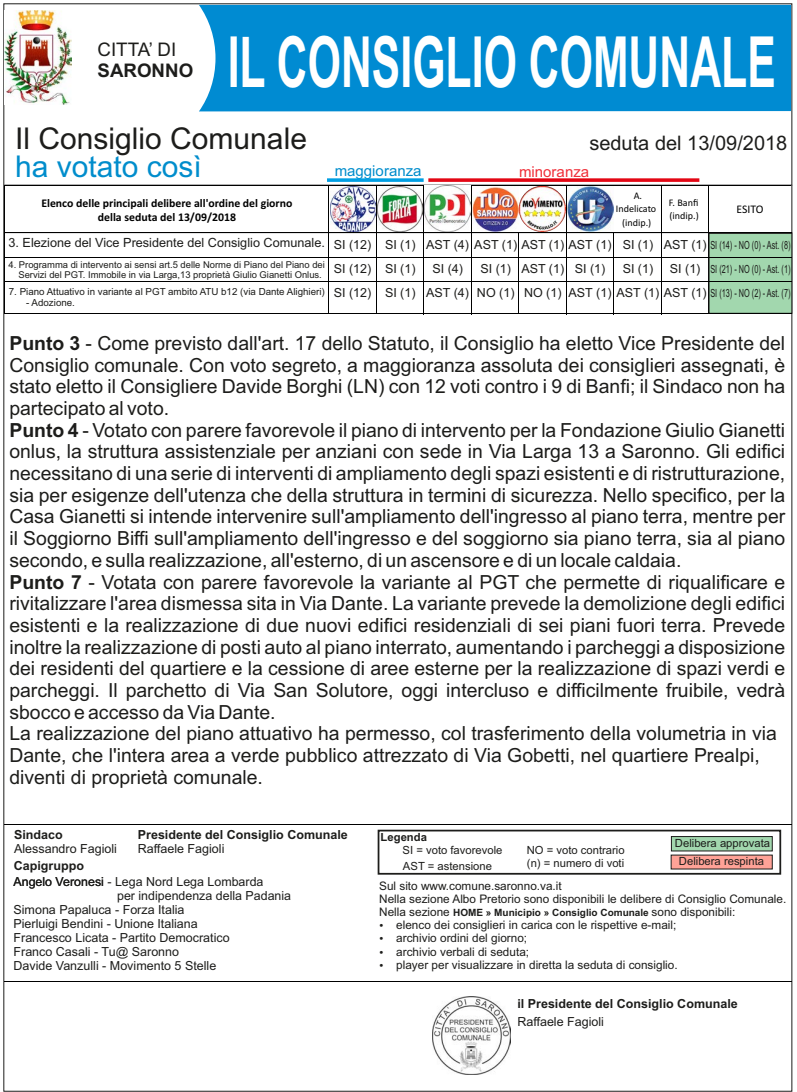
<style>
.page{position:relative;width:797px;height:1092px;background:#fff}
.page>*{position:absolute;margin:0;border:0;box-sizing:border-box;transform-origin:0 0}
.t1{font:700 70.62px "Arial";color:#fff;scale:.61 1}
.t2{font:30px "Arial";color:#1d1d1b}
.t3{font:30px "Arial";color:#008dcc}
.t4{font:20px "Arial";color:#1d1d1b}
.t5{font:19.38px/21.6px "Arial";color:#1d1d1b}
.t6{font:18.75px "Arial";color:#1d1d1b}
.t7{font:700 18.75px "Arial";color:#1d1d1b}
.t8{font:15px "Arial";color:#008dcc}
.t9{font:15px "Arial";color:#f02f39}
.t10{font:12.62px "Arial";color:#1d1d1b}
.t11{font:12.5px "Arial";color:#1d1d1b}
.t12{font:700 12.5px "Arial";color:#1d1d1b}
.t13{font:11.75px/13.1px "Arial";color:#1d1d1b}
.t14{font:700 11.75px/14.4px "Calibri";color:#000;text-align:center}
.t15{font:11.62px "Calibri";letter-spacing:-.005em;color:#000}
.t16{font:11.25px/13.1px "Arial";color:#1d1d1b}
.t17{font:11.25px "Arial";color:#1d1d1b;scale:.65 1}
.t18{font:700 11.25px "Arial";color:#1d1d1b}
.t19{font:10.12px/13.2px "Calibri";color:#000;text-align:center}
.t20{font:700 10px "Arial";color:#1d1d1b}
.t21{font:9.75px "Arial";color:#1d1d1b}
.t22{font:9.38px/10.5px "Arial";color:#1d1d1b}
.s1{font-size:11.25px}
.s2{font-size:12.5px}
.s3{font-weight:700}
.s4{font-weight:400;font-size:11.75px}
</style>
<div class="page">
<div style="left:199px;top:5px;width:591px;height:106px;background:#008bd2"></div>
<img style="left:5px;top:11px;width:67px;height:94px">
<div style="left:377px;top:829px;width:404px;height:45px;border:2px solid #1d1d1b"></div>
<div style="left:671px;top:836px;width:101px;height:15px;background:#a2d7ae;border:1px solid #1d1d1b"></div>
<div style="left:670px;top:854px;width:102px;height:15px;background:#ffa297"></div>
<hr style="left:4px;top:824px;width:787px;height:1px;background:#000">
<hr style="left:4px;top:981px;width:787px;height:1px;background:#000">
<svg style="left:327px;top:178px;width:96px;height:4px"></svg>
<svg style="left:428px;top:178px;width:271px;height:4px"></svg>
<hr style="left:4px;top:185px;width:1px;height:128px;background:#000">
<hr style="left:328px;top:186px;width:1px;height:127px;background:#000">
<hr style="left:376px;top:186px;width:1px;height:127px;background:#000">
<hr style="left:423px;top:186px;width:1px;height:128px;background:#000">
<hr style="left:471px;top:186px;width:1px;height:128px;background:#000">
<hr style="left:518px;top:186px;width:1px;height:127px;background:#000">
<hr style="left:566px;top:186px;width:1px;height:128px;background:#000">
<hr style="left:613px;top:186px;width:1px;height:128px;background:#000">
<hr style="left:660px;top:186px;width:1px;height:128px;background:#000">
<hr style="left:708px;top:185px;width:1px;height:129px;background:#000">
<hr style="left:5px;top:185px;width:786px;height:1px;background:#000">
<hr style="left:5px;top:232px;width:786px;height:1px;background:#000">
<img style="left:377px;top:186px;width:45px;height:45px">
<img style="left:473px;top:186px;width:92px;height:46px">
<img style="left:425px;top:186px;width:45px;height:46px">
<img style="left:330px;top:186px;width:45px;height:45px">
<img style="left:567px;top:186px;width:46px;height:45px">
<div style="left:708px;top:233px;width:83px;height:80px;background:#a2d7ae;border:1px solid #1d1d1b"></div>
<hr style="left:5px;top:313px;width:786px;height:1px;background:#000">
<hr style="left:5px;top:281px;width:786px;height:1px;background:#000">
<hr style="left:5px;top:257px;width:786px;height:1px;background:#000">
<img style="left:433px;top:996px;width:77px;height:78px">
<p class="t6" style="left:97px;top:42px;width:80px">CITTA’ DI</p>
<p class="t7" style="left:97px;top:63px;width:97px">SARONNO</p>
<h1 class="t1" style="left:228px;top:36px;width:899px">IL CONSIGLIO COMUNALE</h1>
<h2 class="t2" style="left:15px;top:128px;width:293px">Il Consiglio Comunale</h2>
<h2 class="t3" style="left:15px;top:156px;width:188px">ha votato così</h2>
<p class="t4" style="left:589px;top:135px;width:199px">seduta del 13/09/2018</p>
<p class="t8" style="left:334px;top:165px;width:88px">maggioranza</p>
<p class="t9" style="left:519px;top:166px;width:72px">minoranza</p>
<p class="t14" style="left:41px;top:197px;width:252px">Elenco delle principali delibere all'ordine del giorno della seduta del 13/09/2018</p>
<p class="t19" style="left:615px;top:190px;width:42px">A.<br>Indelicato (indip.)</p>
<p class="t19" style="left:668px;top:197px;width:32px;text-align:left">F. Banfi (indip.)</p>
<p class="t15" style="left:736px;top:204px;width:28px">ESITO</p>
<p class="t11" style="left:333px;top:240px;width:458px">SI (12) SI (1) AST (4) AST (1) AST (1) AST (1) SI (1) AST (1) <span class="s1">SI (14) - NO (0) - Ast. (8)</span></p>
<p class="t22" style="left:18px;top:260px;width:398px;text-indent:-10px">4. Programma di intervento ai sensi art.5 delle Norme di Piano del Piano dei<br>Servizi del PGT. Immobile in via Larga,13 proprietà Giulio Gianetti Onlus. <sup>SI</sup> <sup>(12)</sup> <sup>SI</sup> <sup>(1)</sup></p>
<p class="t11" style="left:432px;top:264px;width:32px">SI (4)</p>
<p class="t11" style="left:480px;top:264px;width:126px">SI (1) AST (1) SI (1)</p>
<p class="t11" style="left:622px;top:264px;width:32px">SI (1)</p>
<p class="t17" style="left:669px;top:265px;width:187px"><span class="s2">SI (1)</span> SI (21) - NO (0) - Ast. (1)</p>
<p class="t21" style="left:9px;top:288px;width:317px">7. Piano Attuativo in variante al PGT ambito ATU b12 (via Dante Alighieri)</p>
<p class="t21" style="left:26px;top:299px;width:50px">- Adozione.</p>
<p class="t10" style="left:8px;top:237px;width:318px">3. Elezione del Vice Presidente del Consiglio Comunale.</p>
<p class="t11" style="left:333px;top:288px;width:458px">SI (12) SI (1) AST (4) NO (1) NO (1) AST (1) AST (1) AST (1) <span class="s1">SI (13) - NO (2) - Ast. (7)</span></p>
<p class="t5" style="left:9px;top:334px;width:777px"><span class="s3">Punto 3</span> - Come previsto dall'art. 17 dello Statuto, il Consiglio ha eletto Vice Presidente del Consiglio comunale. Con voto segreto, a maggioranza assoluta dei consiglieri assegnati, è stato eletto il Consigliere Davide Borghi (LN) con 12 voti contro i 9 di Banfi; il Sindaco non ha partecipato al voto.<br><span class="s3">Punto 4</span> - Votato con parere favorevole il piano di intervento per la Fondazione Giulio Gianetti onlus, la struttura assistenziale per anziani con sede in Via Larga 13 a Saronno. Gli edifici necessitano di una serie di interventi di ampliamento degli spazi esistenti e di ristrutturazione, sia per esigenze dell'utenza che della struttura in termini di sicurezza. Nello specifico, per la Casa Gianetti si intende intervenire sull'ampliamento dell'ingresso al piano terra, mentre per il Soggiorno Biffi sull'ampliamento dell'ingresso e del soggiorno sia piano terra, sia al piano secondo, e sulla realizzazione, all'esterno, di un ascensore e di un locale caldaia.<br><span class="s3">Punto 7</span> - Votata con parere favorevole la variante al PGT che permette di riqualificare e rivitalizzare l'area dismessa sita in Via Dante. La variante prevede la demolizione degli edifici esistenti e la realizzazione di due nuovi edifici residenziali di sei piani fuori terra. Prevede inoltre la realizzazione di posti auto al piano interrato, aumentando i parcheggi a disposizione dei residenti del quartiere e la cessione di aree esterne per la realizzazione di spazi verdi e parcheggi. Il parchetto di Via San Solutore, oggi intercluso e difficilmente fruibile, vedrà sbocco e accesso da Via Dante.<br>La realizzazione del piano attuativo ha permesso, col trasferimento della volumetria in via Dante, che l'intera area a verde pubblico attrezzato di Via Gobetti, nel quartiere Prealpi, diventi di proprietà comunale.</p>
<p class="t12" style="left:14px;top:829px;width:50px">Sindaco</p>
<p class="t12" style="left:138px;top:829px;width:211px">Presidente del Consiglio Comunale</p>
<p class="t11" style="left:138px;top:843px;width:88px">Raffaele Fagioli</p>
<p class="t18" style="left:380px;top:833px;width:48px">Legenda</p>
<p class="t16" style="left:674px;top:837px;width:97px">Delibera approvata</p>
<p class="t11" style="left:14px;top:843px;width:104px">Alessandro Fagioli</p>
<p class="t16" style="left:402px;top:844px;width:101px">SI = voto favorevole</p>
<p class="t16" style="left:526px;top:844px;width:99px">NO = voto contrario (n) = numero di voti</p>
<p class="t12" style="left:14px;top:860px;width:72px">Capigruppo</p>
<p class="t16" style="left:678px;top:855px;width:87px">Delibera respinta</p>
<p class="t11" style="left:14px;top:876px;width:251px">Angelo Veronesi - Lega Nord Lega Lombarda</p>
<p class="t11" style="left:117px;top:890px;width:175px">per indipendenza della Padania</p>
<p class="t11" style="left:14px;top:905px;width:172px">Simona Papaluca - Forza Italia</p>
<p class="t11" style="left:14px;top:919px;width:186px">Pierluigi Bendini - Unione Italiana</p>
<p class="t11" style="left:14px;top:933px;width:218px">Francesco Licata - Partito Democratico</p>
<p class="t11" style="left:14px;top:947px;width:167px">Franco Casali - Tu@ Saronno</p>
<p class="t11" style="left:14px;top:961px;width:204px">Davide Vanzulli - Movimento 5 Stelle</p>
<p class="t16" style="left:403px;top:860px;width:90px">AST = astensione</p>
<p class="t13" style="left:379px;top:880px;width:408px">Sul sito www.comune.saronno.va.it<br>Nella sezione Albo Pretorio sono disponibili le delibere di Consiglio Comunale.</p>
<p class="t20" style="left:379px;top:908px;width:357px"><span class="s4">Nella sezione</span> HOME » Municipio » Consiglio Comunale <span class="s4">sono disponibili:</span></p>
<p class="t13" style="left:396px;top:919px;width:283px">elenco dei consiglieri in carica con le rispettive e-mail; archivio ordini del giorno;<br>archivio verbali di seduta;<br>player per visualizzare in diretta la seduta di consiglio.</p>
<p class="t12" style="left:517px;top:998px;width:222px">il Presidente del Consiglio Comunale</p>
<p class="t11" style="left:517px;top:1017px;width:88px">Raffaele Fagioli</p>
</div>
